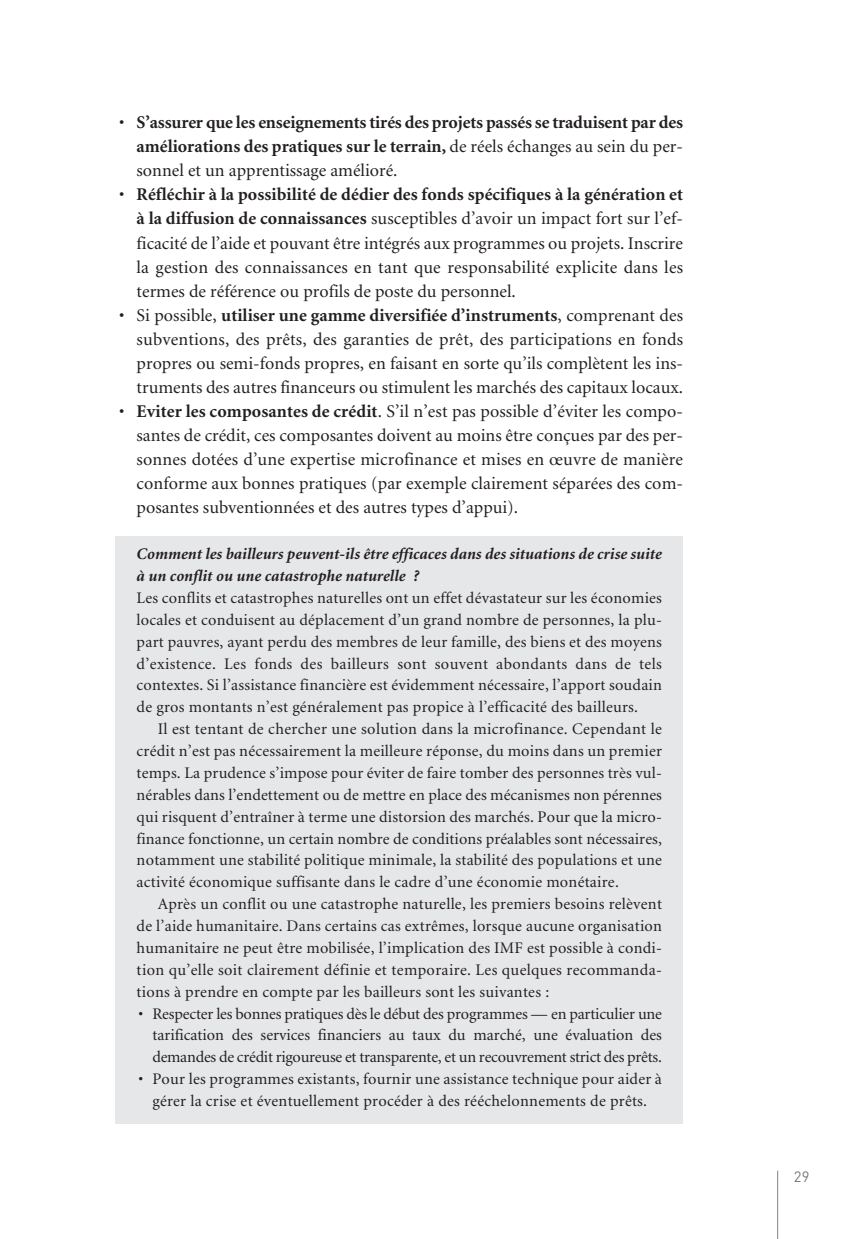
<style>
.page{position:relative;width:867px;height:1239px;background:#fff}
.page>*{position:absolute;margin:0;border:0;box-sizing:border-box;transform-origin:0 0}
.t1{font:17.85px/24.2px "Minion";color:#231f20;text-align:justify}
.t2{font:700 17.85px/24.2px "Minion";color:#231f20;text-align:justify}
.t3{font:16.1px/21.9px "Minion";letter-spacing:.015em;color:#231f20;text-align:justify}
.t4{font:italic 700 16.1px/21.9px "Minion";color:#231f20}
.t5{font:14.88px "DIN";color:#76787b}
.s1{font-weight:400}
.s2{font-weight:700}
</style>
<div class="page">
<svg style="left:115px;top:536px;width:664px;height:703px"></svg>
<p class="t2" style="left:136px;top:112px;width:548px;text-indent:-17px"><span class="s1">•</span> S’assurer que les enseignements tirés des projets passés se traduisent par des améliorations des pratiques sur le terrain, <span class="s1">de réels échanges au sein du per&shy;sonnel et un apprentissage amélioré.</span></p>
<p class="t1" style="left:136px;top:184px;width:548px;text-indent:-17px">• <span class="s2">Réfléchir à la possibilité de dédier des fonds spécifiques à la génération et à la diffusion de connaissances</span> susceptibles d’avoir un impact fort sur l’ef&shy;ficacité de l’aide et pouvant être intégrés aux programmes ou projets. Inscrire la gestion des connaissances en tant que responsabilité explicite dans les termes de référence ou profils de poste du personnel.</p>
<p class="t1" style="left:136px;top:304px;width:548px;text-indent:-17px">• Si possible, <span class="s2">utiliser une gamme diversifiée d’instruments</span>, comprenant des subventions, des prêts, des garanties de prêt, des participations en fonds propres ou semi-fonds propres, en faisant en sorte qu’ils complètent les ins&shy;truments des autres financeurs ou stimulent les marchés des capitaux locaux.</p>
<p class="t1" style="left:136px;top:401px;width:548px;text-indent:-17px">• <span class="s2">Eviter les composantes de crédit</span>. S’il n’est pas possible d’éviter les compo&shy;santes de crédit, ces composantes doivent au moins être conçues par des per&shy;sonnes dotées d’une expertise microfinance et mises en œuvre de manière conforme aux bonnes pratiques (par exemple clairement séparées des com&shy;posantes subventionnées et des autres types d’appui).</p>
<p class="t4" style="left:137px;top:544px;width:526px">Comment les bailleurs peuvent-ils être efficaces dans des situations de crise suite à un conflit ou une catastrophe naturelle ?</p>
<p class="t3" style="left:137px;top:588px;width:526px">Les conflits et catastrophes naturelles ont un effet dévastateur sur les économies locales et conduisent au déplacement d’un grand nombre de personnes, la plu&shy;part pauvres, ayant perdu des membres de leur famille, des biens et des moyens d’existence. Les fonds des bailleurs sont souvent abondants dans de tels contextes. Si l’assistance financière est évidemment nécessaire, l’apport soudain de gros montants n’est généralement pas propice à l’efficacité des bailleurs.</p>
<p class="t3" style="left:137px;top:719px;width:526px;text-indent:21px">Il est tentant de chercher une solution dans la microfinance. Cependant le crédit n’est pas nécessairement la meilleure réponse, du moins dans un premier temps. La prudence s’impose pour éviter de faire tomber des personnes très vul&shy;nérables dans l’endettement ou de mettre en place des mécanismes non pérennes qui risquent d’entraîner à terme une distorsion des marchés. Pour que la micro&shy;finance fonctionne, un certain nombre de conditions préalables sont nécessaires, notamment une stabilité politique minimale, la stabilité des populations et une activité économique suffisante dans le cadre d’une économie monétaire.</p>
<p class="t3" style="left:137px;top:894px;width:526px;text-indent:21px">Après un conflit ou une catastrophe naturelle, les premiers besoins relèvent de l’aide humanitaire. Dans certains cas extrêmes, lorsque aucune organisation humanitaire ne peut être mobilisée, l’implication des IMF est possible à condi&shy;tion qu’elle soit clairement définie et temporaire. Les quelques recommanda&shy;tions à prendre en compte par les bailleurs sont les suivantes :</p>
<p class="t3" style="left:152px;top:1004px;width:511px;text-indent:-14px">• Respecter les bonnes pratiques dès le début des programmes — en particulier une tarification des services financiers au taux du marché, une évaluation des demandes de crédit rigoureuse et transparente, et un recouvrement strict des prêts.</p>
<p class="t3" style="left:139px;top:1069px;width:524px;text-align:center">• Pour les programmes existants, fournir une assistance technique pour aider à gérer la crise et éventuellement procéder à des rééchelonnements de prêts.</p>
<p class="t5" style="left:793px;top:1172px;width:17px">29</p>
</div>
